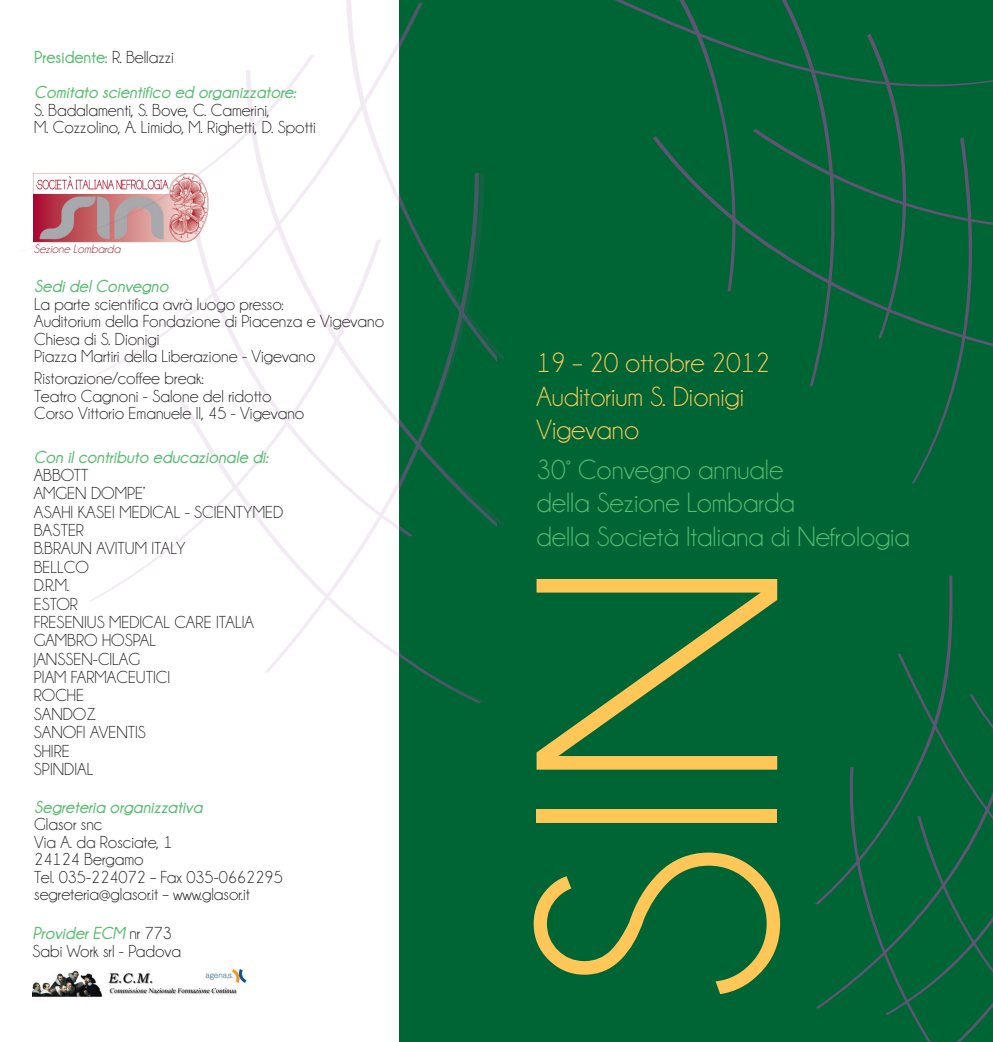
<style>
.page{position:relative;width:993px;height:1042px;background:#fff}
.page>*{position:absolute;margin:0;border:0;box-sizing:border-box;transform-origin:0 0}
.t1{font:348.25px "Champagne&Limousines";color:#fec757}
.t2{font:28px/33.6px "Champagne&Limousines";color:#59bc71}
.t3{font:28px/33.6px "Champagne&Limousines";color:#fec757}
.t4{font:17.5px/18.4px "Champagne&Limousines";color:#231f20}
.t5{font:italic 700 17.5px/35px "Champagne&Limousines";color:#59bc71}
.t6{font:italic 12.25px "Champagne&Limousines";color:#9b1b2b}
.s1{font-style:normal}
.s2{font-weight:400;font-style:normal;color:#231f20}
.s3{font-weight:700;font-style:italic;color:#59bc71}
</style>
<div class="page">
<div style="left:400px;top:0;width:592px;height:1042px;background:#006535"></div>
<svg style="left:653px;top:136px;width:52px;height:60px"></svg>
<svg style="left:615px;top:0;width:90px;height:57px"></svg>
<svg style="left:705px;top:0;width:287px;height:484px"></svg>
<svg style="left:947px;top:575px;width:6px;height:78px"></svg>
<svg style="left:827px;top:653px;width:165px;height:389px"></svg>
<svg style="left:265px;top:399px;width:134px;height:274px"></svg>
<svg style="left:90px;top:384px;width:291px;height:218px"></svg>
<svg style="left:79px;top:1px;width:345px;height:383px"></svg>
<svg style="left:33px;top:55px;width:281px;height:196px"></svg>
<svg style="left:399px;top:3px;width:97px;height:700px"></svg>
<img style="left:32px;top:970px;width:214px;height:27px">
<p class="t5" style="left:34px;top:40px;width:263px"><span class="s1">Presidente:</span> <span class="s2">R. Bellazzi<br></span>Comitato scientifico ed organizzatore:</p>
<p class="t4" style="left:34px;top:101px;width:283px;line-height:17.5px">S. Badalamenti, S. Bove, C. Camerini,<br>M. Cozzolino, A. Limido, M. Righetti, D. Spotti</p>
<p class="t6" style="left:34px;top:242px;width:88px">Sezione Lombarda</p>
<p class="t5" style="left:34px;top:269px;width:136px">Sedi del Convegno</p>
<p class="t4" style="left:34px;top:295px;width:351px;line-height:17.5px">La parte scientifica avrà luogo presso:<br>Auditorium della Fondazione di Piacenza e Vigevano Chiesa di S. Dionigi<br>Piazza Martiri della Liberazione - Vigevano</p>
<p class="t4" style="left:34px;top:369px;width:271px;line-height:17.5px">Ristorazione/coffee break:<br>Teatro Cagnoni - Salone del ridotto<br>Corso Vittorio Emanuele II, 45 - Vigevano</p>
<p class="t5" style="left:34px;top:439px;width:236px">Con il contributo educazionale di:</p>
<p class="t4" style="left:34px;top:466px;width:251px">ABBOTT<br>AMGEN DOMPE’<br>ASAHI KASEI MEDICAL - SCIENTYMED<br>BASTER<br>B.BRAUN AVITUM ITALY<br>BELLCO<br>D.R.M.<br>ESTOR<br>FRESENIUS MEDICAL CARE ITALIA<br>GAMBRO HOSPAL<br>JANSSEN-CILAG<br>PIAM FARMACEUTICI<br>ROCHE<br>SANDOZ<br>SANOFI AVENTIS<br>SHIRE<br>SPINDIAL</p>
<p class="t5" style="left:34px;top:789px;width:170px">Segreteria organizzativa</p>
<p class="t4" style="left:34px;top:815px;width:250px;line-height:17.5px">Glasor snc<br>Via A. da Rosciate, 1<br>24124 Bergamo<br>Tel. 035-224072 – Fax 035-0662295 segreteria@glasor.it – www.glasor.it</p>
<p class="t4" style="left:32px;top:924px;width:150px;line-height:17.5px"><span class="s3">Provider ECM</span> nr 773<br>Sabi Work srl - Padova</p>
<h2 class="t3" style="left:536px;top:346px;width:235px">19 – 20 ottobre 2012<br>Auditorium S. Dionigi<br>Vigevano</h2>
<h2 class="t2" style="left:536px;top:452px;width:374px">30° Convegno annuale<br>della Sezione Lombarda<br>della Società Italiana di Nefrologia</h2>
<h1 class="t1" style="left:462px;top:1003px;width:444px;rotate:-90deg">SIN</h1>
</div>
